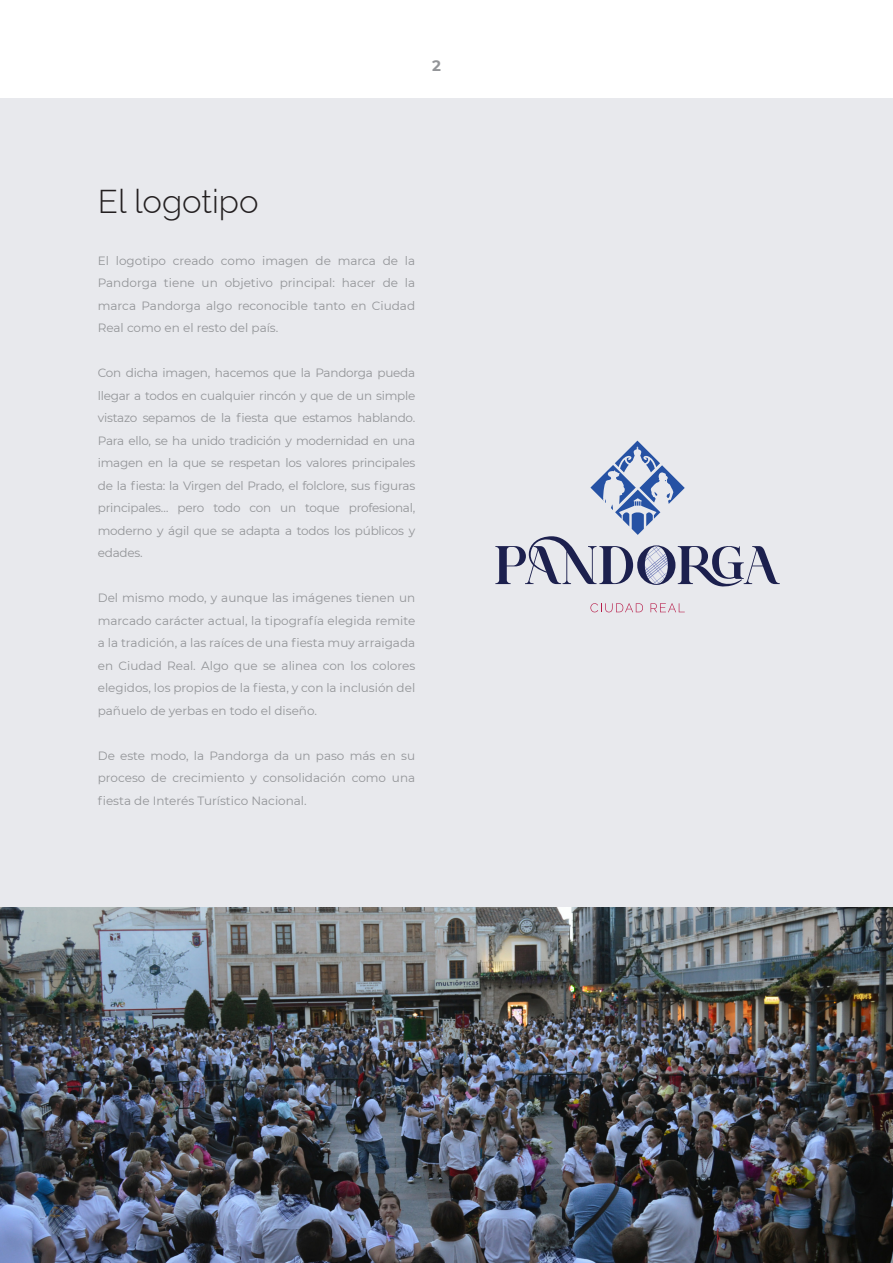
<style>
.page{position:relative;width:893px;height:1263px;background:#fff}
.page>*{position:absolute;margin:0;border:0;box-sizing:border-box;transform-origin:0 0}
.t1{font:300 33px "Raleway";color:#231f20}
.t2{font:700 15px "Montserrat";color:#939598}
.t3{font:12px/22.5px "Montserrat";color:#939598;text-align:justify}
</style>
<div class="page">
<div style="left:0;top:98px;width:893px;height:1165px;background:#e8e9ed"></div>
<img style="left:0;top:908px;width:893px;height:355px">
<svg style="left:590px;top:603px;width:53px;height:9px"></svg>
<svg style="left:650px;top:603px;width:35px;height:9px"></svg>
<svg style="left:495px;top:441px;width:285px;height:146px"></svg>
<p class="t2" style="left:432px;top:55px;width:10px">2</p>
<p class="t1" style="left:98px;top:175px;width:162px">El logotipo</p>
<p class="t3" style="left:98px;top:249px;width:319px">El logotipo creado como imagen de marca de la Pandorga tiene un objetivo principal: hacer de la marca Pandorga algo reconocible tanto en Ciudad Real como en el resto del país.</p>
<p class="t3" style="left:98px;top:361px;width:319px">Con dicha imagen, hacemos que la Pandorga pueda llegar a todos en cualquier rincón y que de un simple vistazo sepamos de la fiesta que estamos hablando.<br>Para ello, se ha unido tradición y modernidad en una imagen en la que se respetan los valores principales de la fiesta: la Virgen del Prado, el folclore, sus figuras principales… pero todo con un toque profesional, moderno y ágil que se adapta a todos los públicos y edades.</p>
<p class="t3" style="left:98px;top:586px;width:319px">Del mismo modo, y aunque las imágenes tienen un marcado carácter actual, la tipografía elegida remite a la tradición, a las raíces de una fiesta muy arraigada en Ciudad Real. Algo que se alinea con los colores elegidos, los propios de la fiesta, y con la inclusión del pañuelo de yerbas en todo el diseño.</p>
<p class="t3" style="left:98px;top:744px;width:319px">De este modo, la Pandorga da un paso más en su proceso de crecimiento y consolidación como una fiesta de Interés Turístico Nacional.</p>
</div>
